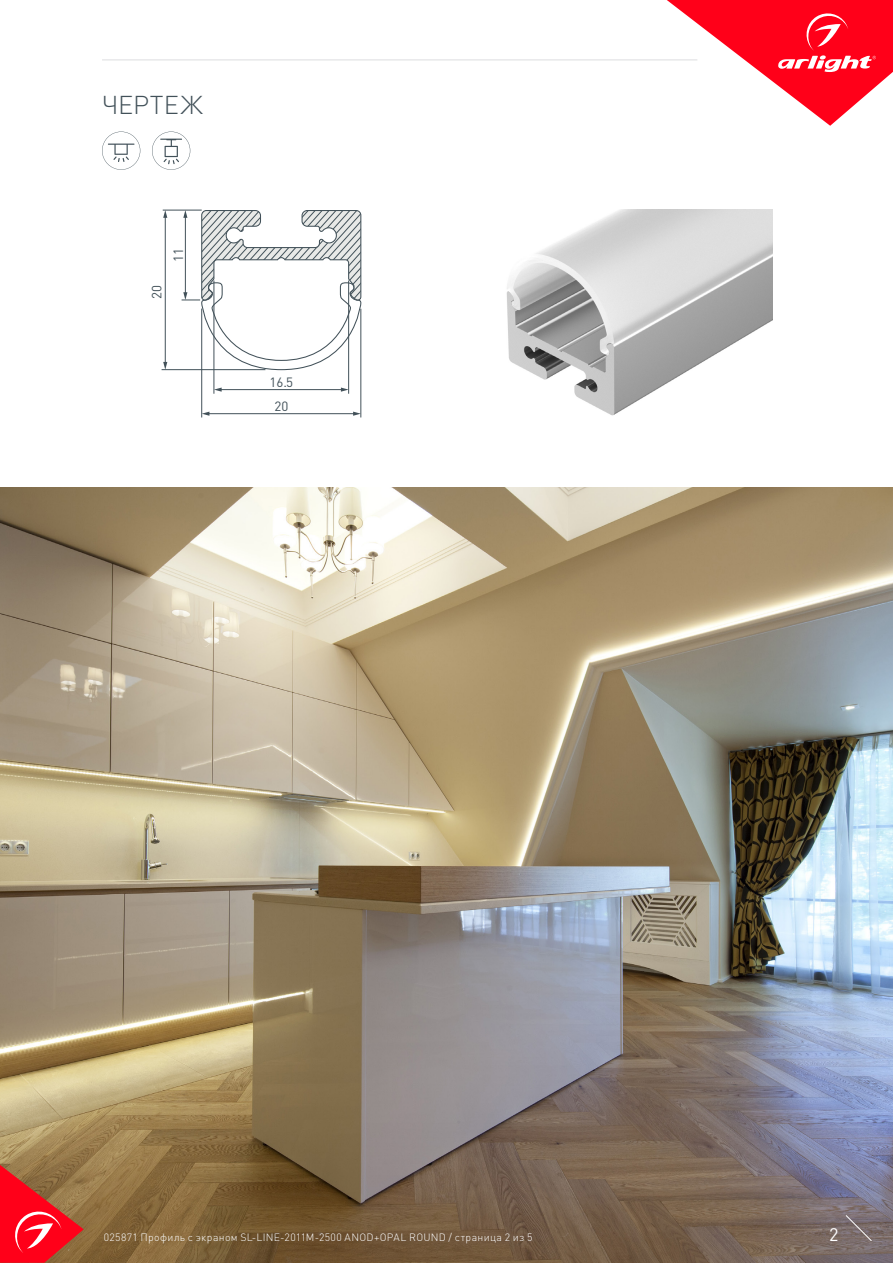
<style>
.page{position:relative;width:893px;height:1263px;background:#fff}
.page>*{position:absolute;margin:0;border:0;box-sizing:border-box;transform-origin:0 0}
.t1{font:300 25.5px "DIN Pro";letter-spacing:.01em;color:#425159}
.t2{font:18px "DIN Pro";color:#fff}
.t3{font:13.35px "DIN Pro";color:#425159}
.t4{font:300 10.5px "DIN Pro";letter-spacing:.03em;color:#fff}
</style>
<div class="page">
<img style="left:0;top:487px;width:893px;height:776px">
<svg style="left:0;top:1165px;width:84px;height:98px;background:#d13a35"></svg>
<svg style="left:845px;top:1215px;width:27px;height:26px"></svg>
<svg style="left:667px;top:0;width:226px;height:126px"></svg>
<hr style="left:102px;top:60px;width:595px;height:1px;background:#dcdddf">
<svg style="left:102px;top:132px;width:38px;height:38px"></svg>
<svg style="left:152px;top:132px;width:38px;height:38px"></svg>
<img style="left:506px;top:210px;width:267px;height:206px">
<hr style="left:163px;top:210px;width:39px;height:1px;background:#425159">
<hr style="left:165px;top:216px;width:1px;height:147px;background:#425159">
<svg style="left:163px;top:362px;width:4px;height:7px"></svg>
<svg style="left:163px;top:210px;width:4px;height:8px"></svg>
<hr style="left:162px;top:369px;width:103px;height:1px;background:#425159">
<hr style="left:208px;top:413px;width:146px;height:1px;background:#425159">
<svg style="left:353px;top:412px;width:8px;height:4px"></svg>
<svg style="left:202px;top:412px;width:7px;height:4px"></svg>
<hr style="left:220px;top:389px;width:122px;height:1px;background:#425159">
<svg style="left:341px;top:387px;width:7px;height:5px"></svg>
<svg style="left:215px;top:387px;width:7px;height:5px"></svg>
<hr style="left:201px;top:309px;width:1px;height:108px;background:#425159">
<hr style="left:361px;top:309px;width:1px;height:108px;background:#425159">
<hr style="left:348px;top:280px;width:1px;height:114px;background:#425159">
<hr style="left:214px;top:280px;width:1px;height:114px;background:#425159">
<svg style="left:182px;top:209px;width:180px;height:162px"></svg>
<h1 class="t1" style="left:102px;top:87px;width:102px">ЧЕРТЕЖ</h1>
<p class="t3" style="left:148px;top:299px;width:15px;rotate:-90deg">20</p>
<p class="t3" style="left:169px;top:262px;width:15px;rotate:-90deg">11</p>
<p class="t3" style="left:270px;top:373px;width:25px">16.5</p>
<p class="t3" style="left:274px;top:397px;width:15px">20</p>
<p class="t4" style="left:104px;top:1230px;width:430px">025871 Профиль с экраном SL-LINE-2011M-2500 ANOD+OPAL ROUND / страница 2 из 5</p>
<h2 class="t2" style="left:829px;top:1222px;width:11px">2</h2>
</div>
